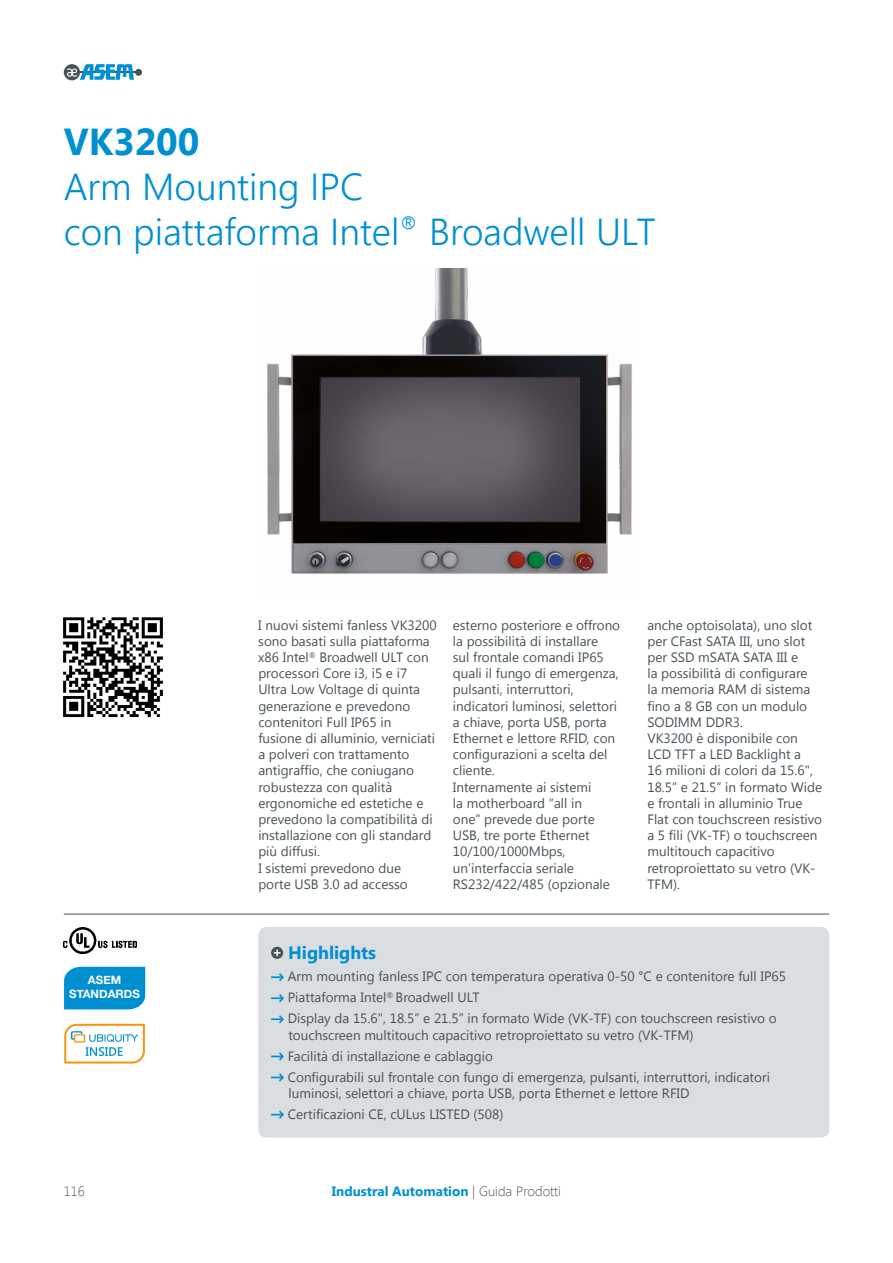
<style>
.page{position:relative;width:893px;height:1263px;background:#fff}
.page>*{position:absolute;margin:0;border:0;box-sizing:border-box;transform-origin:0 0}
.t1{font:300 37.5px/45px "Segoe UI";color:#0090d2}
.t2{font:700 37.5px "Segoe UI";color:#0090d2}
.t3{font:700 18px "Segoe UI";color:#0090d2}
.t4{font:13.5px/16.2px "Segoe UI";color:#475258}
.t5{font:700 13.5px "Segoe UI";color:#0090d2}
.t6{font:300 13.5px "Segoe UI";color:#475258}
.t7{font:700 11.55px/13.8px "Helvetica Neue";color:#fff;text-align:center}
.s1{font-weight:300;color:#475258}
</style>
<div class="page">
<hr style="left:79px;top:72px;width:58px;height:1px;background:#475258">
<div style="left:135px;top:69px;width:7px;height:7px;background:#475258;border-radius:50%"></div>
<div style="left:64px;top:64px;width:16px;height:16px;background:#475258;border-radius:50%"></div>
<svg style="left:67px;top:64px;width:67px;height:16px"></svg>
<hr style="left:64px;top:914px;width:765px;height:1px;background:#475258">
<img style="left:64px;top:927px;width:72px;height:26px">
<svg style="left:64px;top:966px;width:81px;height:44px;background:#0f96d4"></svg>
<div style="left:258px;top:927px;width:571px;height:210px;background:#dadee1;border-radius:9px"></div>
<svg style="left:271px;top:947px;width:12px;height:12px"></svg>
<svg style="left:274px;top:949px;width:7px;height:7px"></svg>
<svg style="left:271px;top:973px;width:13px;height:8px"></svg>
<svg style="left:271px;top:994px;width:13px;height:8px"></svg>
<svg style="left:271px;top:1015px;width:13px;height:8px"></svg>
<svg style="left:271px;top:1052px;width:13px;height:8px"></svg>
<svg style="left:271px;top:1073px;width:13px;height:8px"></svg>
<svg style="left:271px;top:1110px;width:13px;height:9px"></svg>
<img style="left:267px;top:269px;width:365px;height:305px">
<img style="left:63px;top:617px;width:100px;height:101px">
<svg style="left:64px;top:1024px;width:81px;height:39px"></svg>
<h1 class="t2" style="left:64px;top:115px;width:137px">VK3200</h1>
<h1 class="t1" style="left:64px;top:163px;width:593px">Arm Mounting IPC<br>con piattaforma Intel<sup>®</sup> Broadwell ULT</h1>
<p class="t7" style="left:69px;top:973px;width:72px">ASEM<br>STANDARDS</p>
<p class="t4" style="left:258px;top:616px;width:180px">I nuovi sistemi fanless VK3200 sono basati sulla piattaforma x86 Intel<sup>®</sup> Broadwell ULT con processori Core i3, i5 e i7<br>Ultra Low Voltage di quinta generazione e prevedono contenitori Full IP65 in fusione di alluminio, verniciati a polveri con trattamento antigraffio, che coniugano robustezza con qualità ergonomiche ed estetiche e prevedono la compatibilità di installazione con gli standard più diffusi.<br>I sistemi prevedono due porte USB 3.0 ad accesso</p>
<p class="t4" style="left:453px;top:616px;width:169px">esterno posteriore e offrono la possibilità di installare<br>sul frontale comandi IP65 quali il fungo di emergenza, pulsanti, interruttori, indicatori luminosi, selettori a chiave, porta USB, porta<br>Ethernet e lettore RFID, con configurazioni a scelta del cliente.<br>Internamente ai sistemi<br>la motherboard “all in<br>one” prevede due porte<br>USB, tre porte Ethernet<br>10/100/1000Mbps, un’interfaccia seriale<br>RS232/422/485 (opzionale</p>
<p class="t4" style="left:647px;top:616px;width:176px">anche optoisolata), uno slot per CFast SATA III, uno slot per SSD mSATA SATA III e<br>la possibilità di configurare<br>la memoria RAM di sistema fino a 8 GB con un modulo<br>SODIMM DDR3.<br>VK3200 è disponibile con<br>LCD TFT a LED Backlight a<br>16 milioni di colori da 15.6",<br>18.5” e 21.5” in formato Wide e frontali in alluminio True<br>Flat con touchscreen resistivo a 5 fili (VK-TF) o touchscreen multitouch capacitivo retroproiettato su vetro (VK-<br>TFM).</p>
<h2 class="t3" style="left:288px;top:940px;width:90px">Highlights</h2>
<p class="t4" style="left:288px;top:965px;width:500px;line-height:21px">Arm mounting fanless IPC con temperatura operativa 0-50 °C e contenitore full IP65<br>Piattaforma Intel<sup>®</sup> Broadwell ULT<br>Display da 15.6", 18.5” e 21.5” in formato Wide (VK-TF) con touchscreen resistivo o</p>
<p class="t4" style="left:288px;top:1024px;width:484px;line-height:21px">touchscreen multitouch capacitivo retroproiettato su vetro (VK-TFM)<br>Facilità di installazione e cablaggio<br>Configurabili sul frontale con fungo di emergenza, pulsanti, interruttori, indicatori</p>
<p class="t4" style="left:288px;top:1082px;width:403px;line-height:21px">luminosi, selettori a chiave, porta USB, porta Ethernet e lettore RFID<br>Certificazioni CE, cULus LISTED (508)</p>
<p class="t6" style="left:64px;top:1182px;width:22px">116</p>
<p class="t5" style="left:332px;top:1182px;width:231px">Industral Automation <span class="s1">| Guida Prodotti</span></p>
</div>
